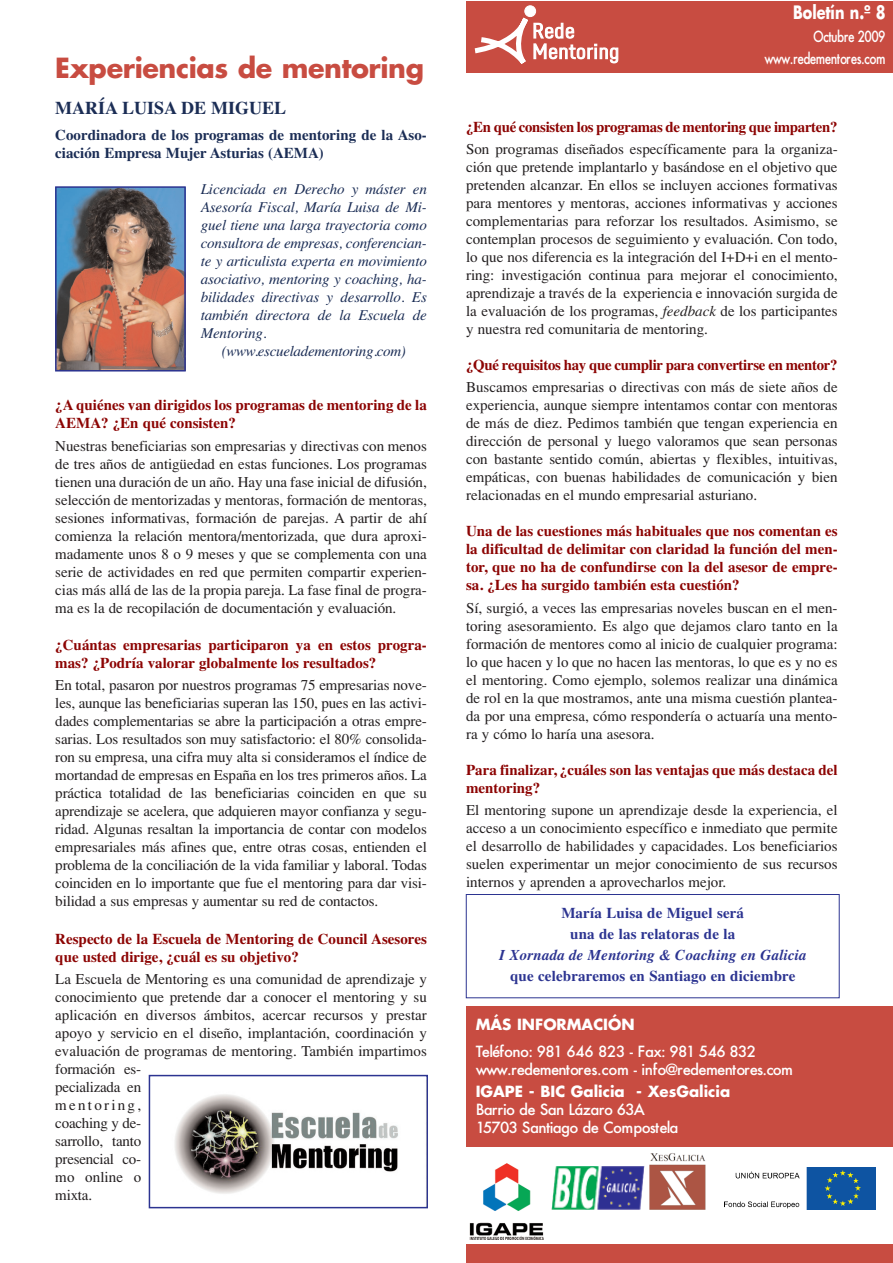
<style>
.page{position:relative;width:893px;height:1263px;background:#fff}
.page>*{position:absolute;margin:0;border:0;box-sizing:border-box;transform-origin:0 0}
.t1{font:700 27px "Futura";letter-spacing:-.015em;color:#c84c41}
.t2{font:700 18px "Times";color:#1b2d55}
.t3{font:700 18px "Futura";color:#fff;scale:.8 1}
.t4{font:15px/18px "Times";color:#231f20;text-align:justify}
.t5{font:700 15px/18px "Times";color:#8c0403}
.t6{font:italic 15px/18px "Times";letter-spacing:-.01em;color:#1b2d55;text-align:justify}
.t7{font:500 15px/18px "Futura";letter-spacing:-.045em;color:#fff}
.t8{font:700 15px "Times";letter-spacing:-.02em;color:#8c0403}
.t9{font:700 15px/21px "Times";letter-spacing:.01em;color:#2c3491;text-align:center}
.t10{font:700 15px/18px "Times";color:#1b2d55}
.t11{font:700 15px "Futura";color:#fff}
.t12{font:italic 700 15px "Times";letter-spacing:.01em;color:#2c3491}
.t13{font:500 15px/22.5px "Futura";letter-spacing:-.045em;color:#fff;text-align:right;scale:.8 1}
.s1{font-style:italic}
</style>
<div class="page">
<div style="left:466px;top:1245px;width:426px;height:18px;background:#c84c41"></div>
<img style="left:58px;top:189px;width:125px;height:180px">
<div style="left:55px;top:186px;width:131px;height:186px;border:2px solid #2c3491"></div>
<img style="left:469px;top:1164px;width:75px;height:76px">
<img style="left:551px;top:1166px;width:94px;height:44px">
<img style="left:649px;top:1153px;width:56px;height:57px">
<img style="left:724px;top:1168px;width:151px;height:42px">
<div style="left:466px;top:1006px;width:426px;height:141px;background:#c84c41"></div>
<div style="left:466px;top:894px;width:373px;height:104px;border:1px solid #2c3491"></div>
<img style="left:175px;top:1094px;width:223px;height:100px">
<div style="left:149px;top:1075px;width:279px;height:133px;border:2px solid #2c3491"></div>
<div style="left:466px;top:1px;width:426px;height:71px;background:#c84c41"></div>
<div style="left:524px;top:5px;width:12px;height:12px;background:#fff;border:1px solid #fff;border-radius:50%"></div>
<svg style="left:470px;top:19px;width:149px;height:54px"></svg>
<h1 class="t1" style="left:55px;top:56px;width:370px">Experiencias de mentoring</h1>
<p class="t2" style="left:55px;top:101px;width:232px">MARÍA LUISA DE MIGUEL</p>
<p class="t10" style="left:55px;top:128px;width:373px">Coordinadora de los programas de mentoring de la Aso&shy;ciación Empresa Mujer Asturias (AEMA)</p>
<p class="t6" style="left:201px;top:182px;width:227px">Licenciada en Derecho y máster en Asesoría Fiscal, María Luisa de Mi&shy;guel tiene una larga trayectoria como consultora de empresas, conferencian&shy;te y articulista experta en movimiento asociativo, mentoring y coaching, ha&shy;bilidades directivas y desarrollo. Es también directora de la Escuela de Mentoring.</p>
<p class="t6" style="left:222px;top:344px;width:186px">(www.escueladementoring.com)</p>
<p class="t5" style="left:55px;top:398px;width:373px">¿A quiénes van dirigidos los programas de mentoring de la<br>AEMA? ¿En qué consisten?</p>
<p class="t4" style="left:55px;top:438px;width:373px">Nuestras beneficiarias son empresarias y directivas con menos de tres años de antigüedad en estas funciones. Los programas tienen una duración de un año. Hay una fase inicial de difusión, selección de mentorizadas y mentoras, formación de mentoras, sesiones informativas, formación de parejas. A partir de ahí comienza la relación mentora/mentorizada, que dura aproxi&shy;madamente unos 8 o 9 meses y que se complementa con una serie de actividades en red que permiten compartir experien&shy;cias más allá de las de la propia pareja. La fase final de progra&shy;ma es la de recopilación de documentación y evaluación.</p>
<p class="t5" style="left:55px;top:638px;width:373px">¿Cuántas empresarias participaron ya en estos progra&shy;mas? ¿Podría valorar globalmente los resultados?</p>
<p class="t4" style="left:55px;top:678px;width:373px">En total, pasaron por nuestros programas 75 empresarias nove&shy;les, aunque las beneficiarias superan las 150, pues en las activi&shy;dades complementarias se abre la participación a otras empre&shy;sarias. Los resultados son muy satisfactorio: el 80% consolida&shy;ron su empresa, una cifra muy alta si consideramos el índice de mortandad de empresas en España en los tres primeros años. La práctica totalidad de las beneficiarias coinciden en que su aprendizaje se acelera, que adquieren mayor confianza y segu&shy;ridad. Algunas resaltan la importancia de contar con modelos empresariales más afines que, entre otras cosas, entienden el problema de la conciliación de la vida familiar y laboral. Todas coinciden en lo importante que fue el mentoring para dar visi&shy;bilidad a sus empresas y aumentar su red de contactos.</p>
<p class="t5" style="left:55px;top:931px;width:373px">Respecto de la Escuela de Mentoring de Council Asesores que usted dirige, ¿cuál es su objetivo?</p>
<p class="t4" style="left:55px;top:972px;width:373px;text-align:left">La Escuela de Mentoring es una comunidad de aprendizaje y conocimiento que pretende dar a conocer el mentoring y su aplicación en diversos ámbitos, acercar recursos y prestar apoyo y servicio en el diseño, implantación, coordinación y evaluación de programas de mentoring. También impartimos formación es-<br>pecializada en<br>mentoring,<br>coaching y de-<br>sarrollo, tanto<br>presencial co-<br>mo online o<br>mixta.</p>
<p class="t3" style="left:793px;top:4px;width:117px">Boletín n.º 8</p>
<p class="t13" style="left:764px;top:26px;width:153px">Octubre 2009 www.redementores.com</p>
<p class="t8" style="left:466px;top:121px;width:373px">¿En qué consisten los programas de mentoring que imparten?</p>
<p class="t4" style="left:466px;top:141px;width:373px">Son programas diseñados específicamente para la organiza&shy;ción que pretende implantarlo y basándose en el objetivo que pretenden alcanzar. En ellos se incluyen acciones formativas para mentores y mentoras, acciones informativas y acciones complementarias para reforzar los resultados. Asimismo, se contemplan procesos de seguimiento y evaluación. Con todo, lo que nos diferencia es la integración del I+D+i en el mento&shy;ring: investigación continua para mejorar el conocimiento, aprendizaje a través de la experiencia e innovación surgida de la evaluación de los programas, <span class="s1">feedback</span> de los participantes y nuestra red comunitaria de mentoring.</p>
<p class="t8" style="left:466px;top:360px;width:373px">¿Qué requisitos hay que cumplir para convertirse en mentor?</p>
<p class="t4" style="left:466px;top:380px;width:373px">Buscamos empresarias o directivas con más de siete años de experiencia, aunque siempre intentamos contar con mentoras de más de diez. Pedimos también que tengan experiencia en dirección de personal y luego valoramos que sean personas con bastante sentido común, abiertas y flexibles, intuitivas, empáticas, con buenas habilidades de comunicación y bien relacionadas en el mundo empresarial asturiano.</p>
<p class="t5" style="left:466px;top:524px;width:373px;text-align:justify">Una de las cuestiones más habituales que nos comentan es la dificultad de delimitar con claridad la función del men&shy;tor, que no ha de confundirse con la del asesor de empre&shy;sa. ¿Les ha surgido también esta cuestión?</p>
<p class="t4" style="left:466px;top:600px;width:373px">Sí, surgió, a veces las empresarias noveles buscan en el men&shy;toring asesoramiento. Es algo que dejamos claro tanto en la formación de mentores como al inicio de cualquier programa: lo que hacen y lo que no hacen las mentoras, lo que es y no es el mentoring. Como ejemplo, solemos realizar una dinámica de rol en la que mostramos, ante una misma cuestión plantea&shy;da por una empresa, cómo respondería o actuaría una mento&shy;ra y cómo lo haría una asesora.</p>
<p class="t5" style="left:466px;top:762px;width:373px">Para finalizar, ¿cuáles son las ventajas que más destaca del mentoring?</p>
<p class="t4" style="left:466px;top:802px;width:373px">El mentoring supone un aprendizaje desde la experiencia, el acceso a un conocimiento específico e inmediato que permite el desarrollo de habilidades y capacidades. Los beneficiarios suelen experimentar un mejor conocimiento de sus recursos internos y aprenden a aprovecharlos mejor.</p>
<p class="t9" style="left:561px;top:904px;width:184px">María Luisa de Miguel será una de las relatoras de la</p>
<p class="t12" style="left:499px;top:950px;width:308px">I Xornada de Mentoring &amp; Coaching en Galicia</p>
<p class="t9" style="left:510px;top:967px;width:287px">que celebraremos en Santiago en diciembre</p>
<p class="t11" style="left:475px;top:1018px;width:160px">MÁS INFORMACIÓN</p>
<p class="t7" style="left:475px;top:1043px;width:319px">Teléfono: 981 646 823 - Fax: 981 546 832 www.redementores.com - info@redementores.com</p>
<p class="t11" style="left:475px;top:1084px;width:256px">IGAPE - BIC Galicia - XesGalicia</p>
<p class="t7" style="left:475px;top:1102px;width:204px">Barrio de San Lázaro 63A<br>15703 Santiago de Compostela</p>
</div>
